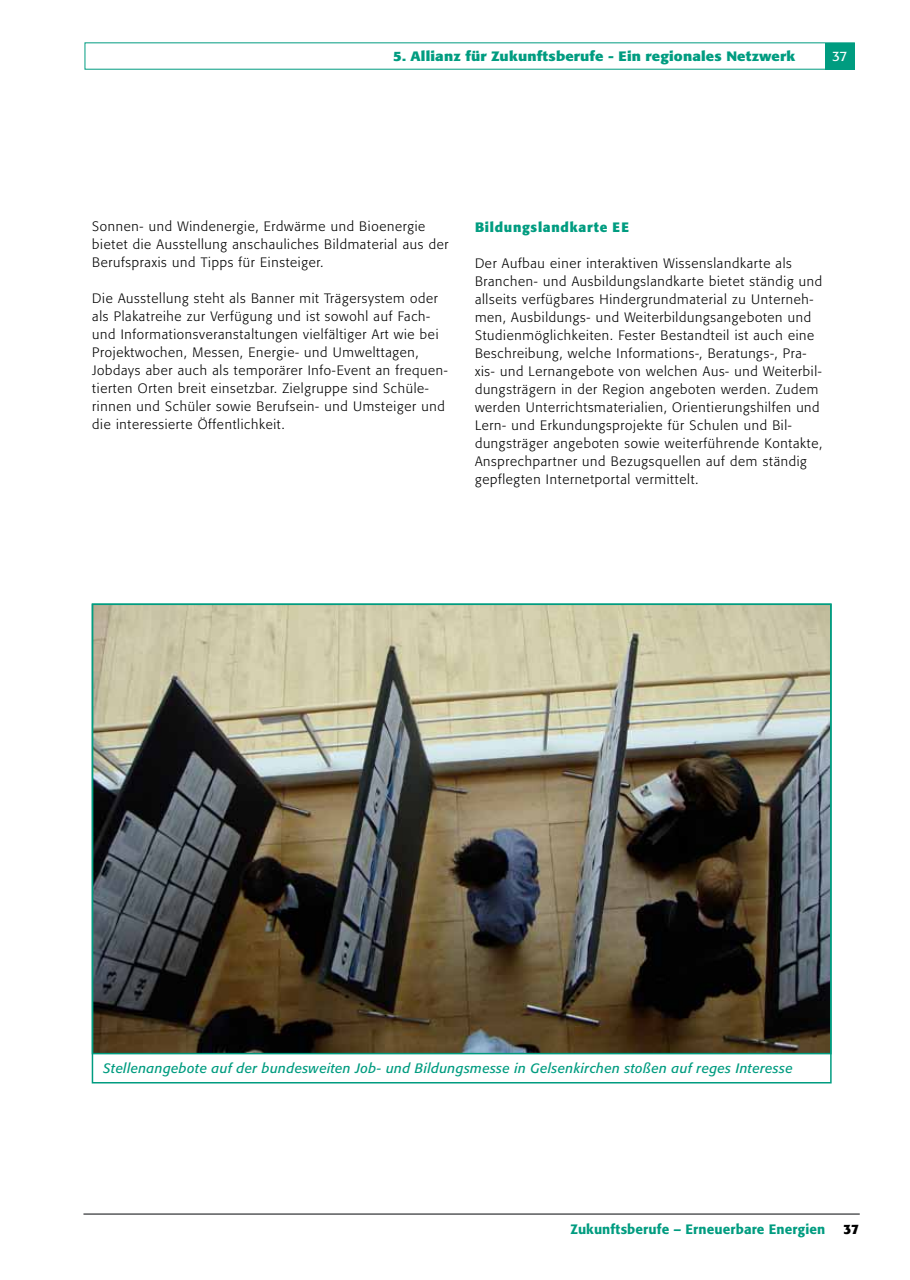
<style>
.page{position:relative;width:910px;height:1280px;background:#fff}
.page>*{position:absolute;margin:0;border:0;box-sizing:border-box;transform-origin:0 0}
.t1{font:300 13.5px/18px "Tn T Form BSK";letter-spacing:.05em;color:#000}
.t2{font:italic 13.5px "Tn T Form BSK";letter-spacing:.025em;color:#009c80}
.t3{font:700 13.5px "Tn T Form BSK";letter-spacing:.01em;color:#009c80;scale:1.09 1}
.t4{font:500 13.5px "Tn T Form BSK";letter-spacing:.01em;color:#009c80}
.t5{font:700 13.5px "Tn T Form BSK";letter-spacing:.05em;color:#009c80}
.t6{font:13.5px "Tn T Form BSK";color:#fff}
.t7{font:700 13.5px "Tn T Form BSK";color:#000}
</style>
<div class="page">
<div style="left:825px;top:43px;width:29px;height:26px;background:#009c80"></div>
<hr style="left:83px;top:1213px;width:777px;height:2px;background:#58595b">
<img style="left:95px;top:606px;width:734px;height:445px">
<div style="left:92px;top:603px;width:740px;height:480px;border:2px solid #009c80"></div>
<p class="t3" style="left:393px;top:47px;width:370px">5. Allianz für Zukunftsberufe - Ein regionales Netzwerk</p>
<p class="t6" style="left:832px;top:48px;width:17px">37</p>
<p class="t1" style="left:92px;top:217px;width:358px">Sonnen- und Windenergie, Erdwärme und Bioenergie bietet die Ausstellung anschauliches Bildmaterial aus der<br>Berufspraxis und Tipps für Einsteiger.</p>
<p class="t1" style="left:92px;top:289px;width:357px">Die Ausstellung steht als Banner mit Trägersystem oder als Plakatreihe zur Verfügung und ist sowohl auf Fach&shy;und Informationsveranstaltungen vielfältiger Art wie bei Projektwochen, Messen, Energie- und Umwelttagen, Jobdays aber auch als temporärer Info-Event an frequen&shy;tierten Orten breit einsetzbar. Zielgruppe sind Schüle&shy;rinnen und Schüler sowie Berufsein- und Umsteiger und die interessierte Öffentlichkeit.</p>
<p class="t5" style="left:475px;top:219px;width:156px">Bildungslandkarte EE</p>
<p class="t1" style="left:475px;top:254px;width:349px">Der Aufbau einer interaktiven Wissenslandkarte als Branchen- und Ausbildungslandkarte bietet ständig und allseits verfügbares Hindergrundmaterial zu Unterneh&shy;men, Ausbildungs- und Weiterbildungsangeboten und Studienmöglichkeiten. Fester Bestandteil ist auch eine Beschreibung, welche Informations-, Beratungs-, Pra&shy;xis- und Lernangebote von welchen Aus- und Weiterbil&shy;dungsträgern in der Region angeboten werden. Zudem werden Unterrichtsmaterialien, Orientierungshilfen und Lern- und Erkundungsprojekte für Schulen und Bil&shy;dungsträger angeboten sowie weiterführende Kontakte, Ansprechpartner und Bezugsquellen auf dem ständig gepflegten Internetportal vermittelt.</p>
<p class="t2" style="left:103px;top:1060px;width:691px">Stellenangebote auf der bundesweiten Job- und Bildungsmesse in Gelsenkirchen stoßen auf reges Interesse</p>
<p class="t4" style="left:571px;top:1221px;width:256px">Zukunftsberufe – Erneuerbare Energien</p>
<p class="t7" style="left:843px;top:1221px;width:17px">37</p>
</div>
